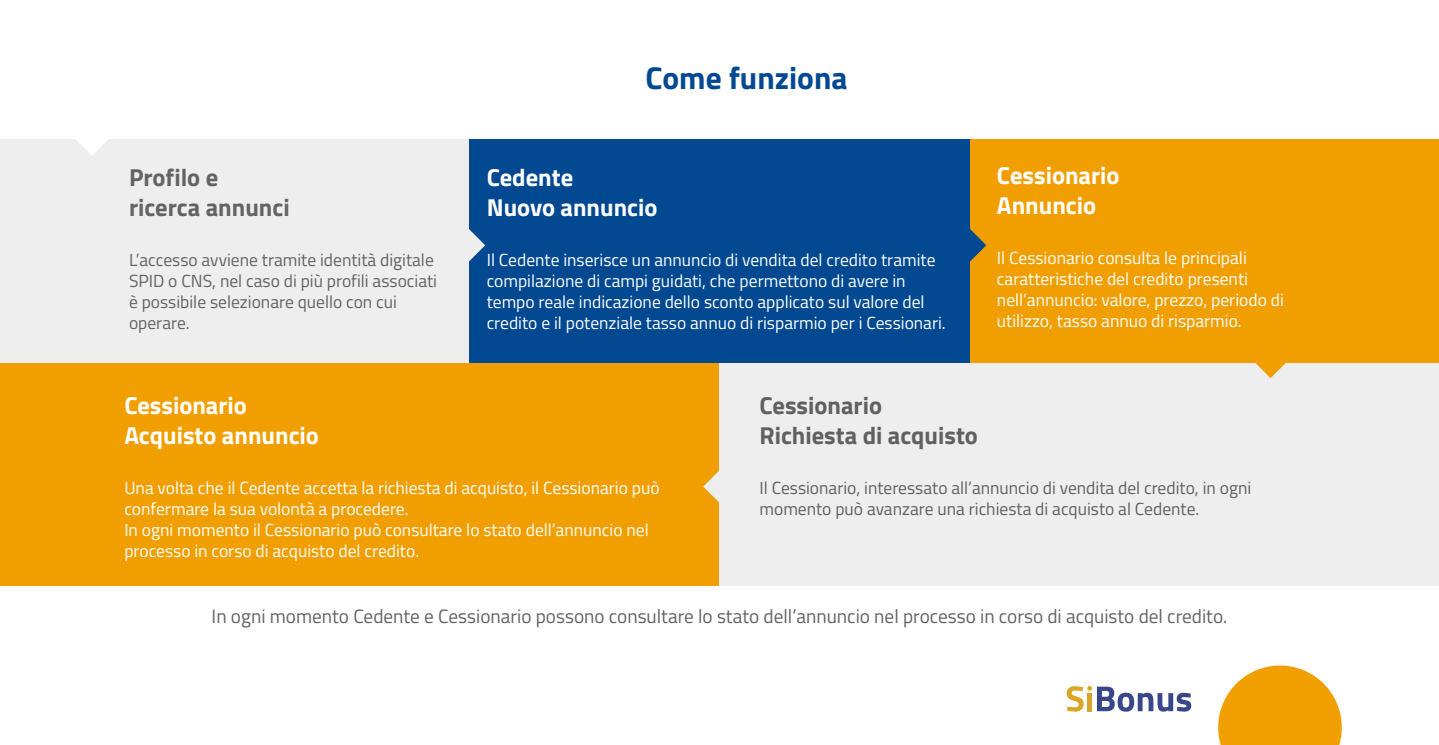
<style>
.page{position:relative;width:1439px;height:745px;background:#fff}
.page>*{position:absolute;margin:0;border:0;box-sizing:border-box;transform-origin:0 0}
.t1{font:700 31.5px "Titillium Web";color:#024992}
.t2{font:700 24.5px/29.4px "Titillium Web";color:#fff}
.t3{font:700 24.5px/29.4px "Titillium Web";color:#606060}
.t4{font:700 24.5px/29.4px "Titillium Web";color:#636363}
.t5{font:19.25px "Titillium Web";color:#636363}
.t6{font:17.5px/21px "Titillium Web";color:#fff}
.t7{font:17.5px/21px "Titillium Web";color:#636363}
.t8{font:17.5px/21px "Titillium Web";color:#606060}
</style>
<div class="page">
<svg style="left:1218px;top:665px;width:123px;height:79px"></svg>
<svg style="left:1066px;top:686px;width:125px;height:25px"></svg>
<div style="left:0;top:362px;width:719px;height:223px;background:#f19f00"></div>
<div style="left:719px;top:362px;width:720px;height:223px;background:#eee"></div>
<div style="left:469px;top:139px;width:501px;height:223px;background:#024992"></div>
<div style="left:0;top:139px;width:469px;height:223px;background:#eee"></div>
<div style="left:970px;top:139px;width:469px;height:223px;background:#f19f00"></div>
<svg style="left:970px;top:229px;width:16px;height:32px"></svg>
<svg style="left:1254px;top:362px;width:32px;height:16px"></svg>
<svg style="left:469px;top:229px;width:16px;height:32px"></svg>
<svg style="left:703px;top:471px;width:16px;height:31px"></svg>
<svg style="left:76px;top:139px;width:32px;height:16px"></svg>
<h2 class="t4" style="left:129px;top:161px;width:162px">Profilo e ricerca annunci</h2>
<p class="t7" style="left:129px;top:248px;width:310px">L’accesso avviene tramite identità digitale SPID o CNS, nel caso di più profili associati è possibile selezionare quello con cui operare.</p>
<h1 class="t1" style="left:645px;top:54px;width:203px">Come funziona</h1>
<h2 class="t2" style="left:487px;top:161px;width:172px">Cedente<br>Nuovo annuncio</h2>
<p class="t6" style="left:487px;top:248px;width:460px">Il Cedente inserisce un annuncio di vendita del credito tramite compilazione di campi guidati, che permettono di avere in tempo reale indicazione dello sconto applicato sul valore del credito e il potenziale tasso annuo di risparmio per i Cessionari.</p>
<h2 class="t2" style="left:997px;top:159px;width:124px">Cessionario<br>Annuncio</h2>
<p class="t6" style="left:997px;top:246px;width:288px">Il Cessionario consulta le principali caratteristiche del credito presenti nell’annuncio: valore, prezzo, periodo di utilizzo, tasso annuo di risparmio.</p>
<h2 class="t2" style="left:124px;top:389px;width:196px">Cessionario<br>Acquisto annuncio</h2>
<p class="t6" style="left:124px;top:476px;width:537px">Una volta che il Cedente accetta la richiesta di acquisto, il Cessionario può confermare la sua volontà a procedere.<br>In ogni momento il Cessionario può consultare lo stato dell’annuncio nel processo in corso di acquisto del credito.</p>
<h2 class="t3" style="left:759px;top:389px;width:220px">Cessionario<br>Richiesta di acquisto</h2>
<p class="t8" style="left:759px;top:476px;width:493px">Il Cessionario, interessato all’annuncio di vendita del credito, in ogni momento può avanzare una richiesta di acquisto al Cedente.</p>
<p class="t5" style="left:212px;top:602px;width:1017px">In ogni momento Cedente e Cessionario possono consultare lo stato dell’annuncio nel processo in corso di acquisto del credito.</p>
</div>
